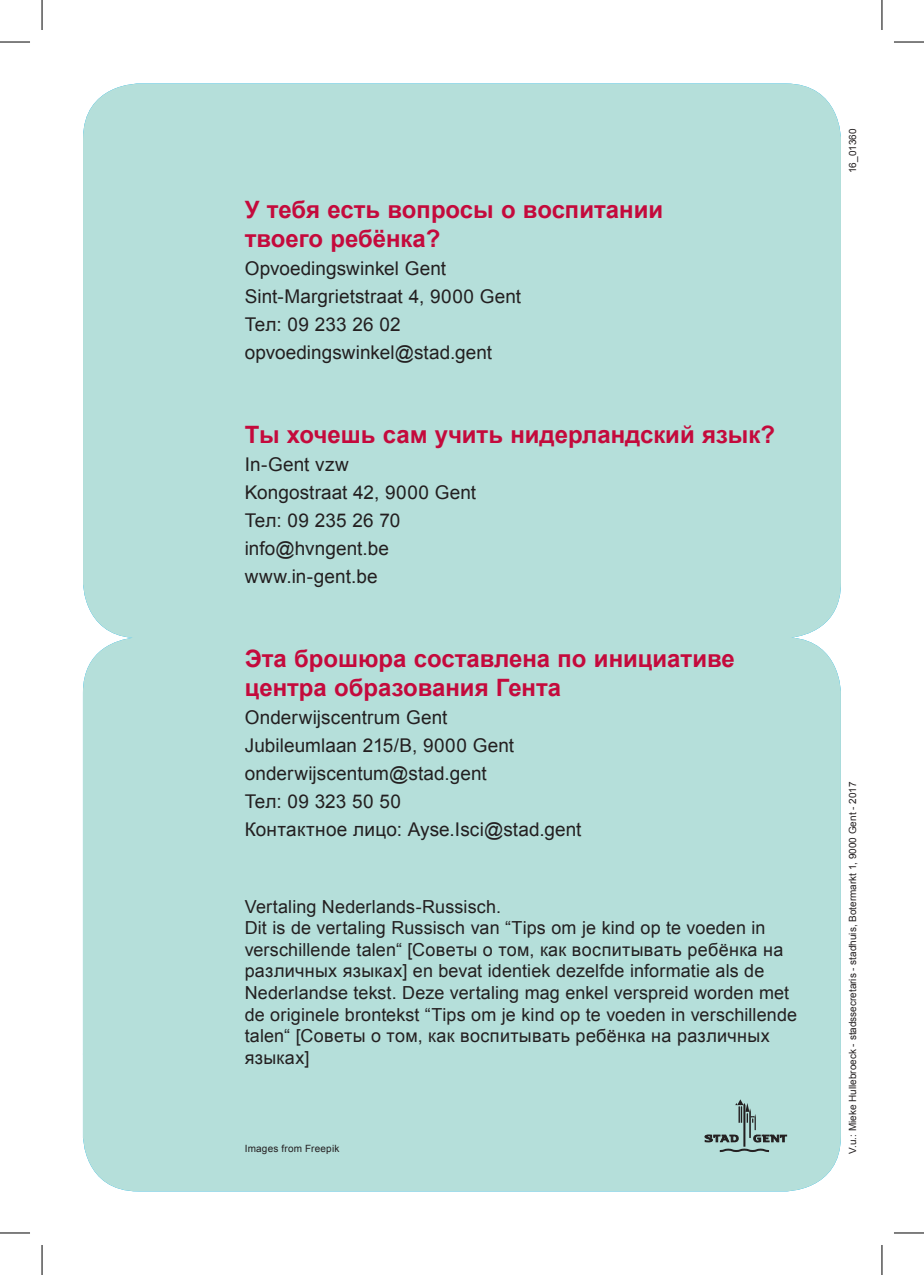
<style>
.page{position:relative;width:924px;height:1275px;background:#fff}
.page>*{position:absolute;margin:0;border:0;box-sizing:border-box;transform-origin:0 0}
.t1{font:700 24px/28.8px "Arial";color:#c40a3c}
.t2{font:19px/28px "Arial";letter-spacing:.005em;color:#231f20}
.t3{font:18px/21.6px "Arial";letter-spacing:.01em;color:#231f20}
.t4{font:10px "Arial";color:#231f20}
.t5{font:10px "Arial";letter-spacing:.02em;color:#231f20}
</style>
<div class="page">
<div style="left:83px;top:1053px;width:757px;height:138px;background:#b5dfda"></div>
<svg style="left:704px;top:1099px;width:82px;height:53px;background:#9dc0bc"></svg>
<hr style="left:0;top:42px;width:30px;height:1px;background:#000">
<hr style="left:893px;top:42px;width:30px;height:1px;background:#000">
<hr style="left:0;top:1232px;width:30px;height:1px;background:#000">
<hr style="left:893px;top:1232px;width:30px;height:1px;background:#000">
<hr style="left:42px;top:0;width:1px;height:30px;background:#000">
<hr style="left:42px;top:1245px;width:1px;height:30px;background:#000">
<hr style="left:881px;top:0;width:1px;height:30px;background:#000">
<hr style="left:881px;top:1245px;width:1px;height:30px;background:#000">
<h1 class="t1" style="left:244px;top:196px;width:420px">У тебя есть вопросы о воспитании твоего ребёнка?</h1>
<p class="t2" style="left:244px;top:254px;width:278px">Opvoedingswinkel Gent<br>Sint-Margrietstraat 4, 9000 Gent<br>Teл: 09 233 26 02 opvoedingswinkel@stad.gent</p>
<h1 class="t1" style="left:244px;top:421px;width:531px">Ты хочешь сам учить нидерландский язык?</h1>
<p class="t2" style="left:244px;top:450px;width:233px">In-Gent vzw<br>Kongostraat 42, 9000 Gent<br>Teл: 09 235 26 70 info@hvngent.be www.in-gent.be</p>
<h1 class="t1" style="left:244px;top:645px;width:491px">Эта брошюра составлена по инициативе центра образования Гента</h1>
<p class="t2" style="left:244px;top:703px;width:338px">Onderwijscentrum Gent<br>Jubileumlaan 215/B, 9000 Gent onderwijscentum@stad.gent<br>Teл: 09 323 50 50<br>Контактное лицо: Ayse.Isci@stad.gent</p>
<p class="t3" style="left:244px;top:896px;width:553px">Vertaling Nederlands-Russisch.<br>Dit is de vertaling Russisch van “Tips om je kind op te voeden in verschillende talen“ [Советы о том, как воспитывать ребёнка на различных языках] en bevat identiek dezelfde informatie als de Nederlandse tekst. Deze vertaling mag enkel verspreid worden met de originele brontekst “Tips om je kind op te voeden in verschillende talen“ [Советы о том, как воспитывать ребёнка на различных языках]</p>
<p class="t5" style="left:244px;top:1142px;width:96px">Images from Freepik</p>
<p class="t4" style="left:845px;top:173px;width:46px;rotate:-90deg">16_01360</p>
<p class="t4" style="left:845px;top:1153px;width:373px;rotate:-90deg">V.u.: Mieke Hullebroeck - stadssecretaris - stadhuis, Botermarkt 1, 9000 Gent - 2017</p>
</div>
